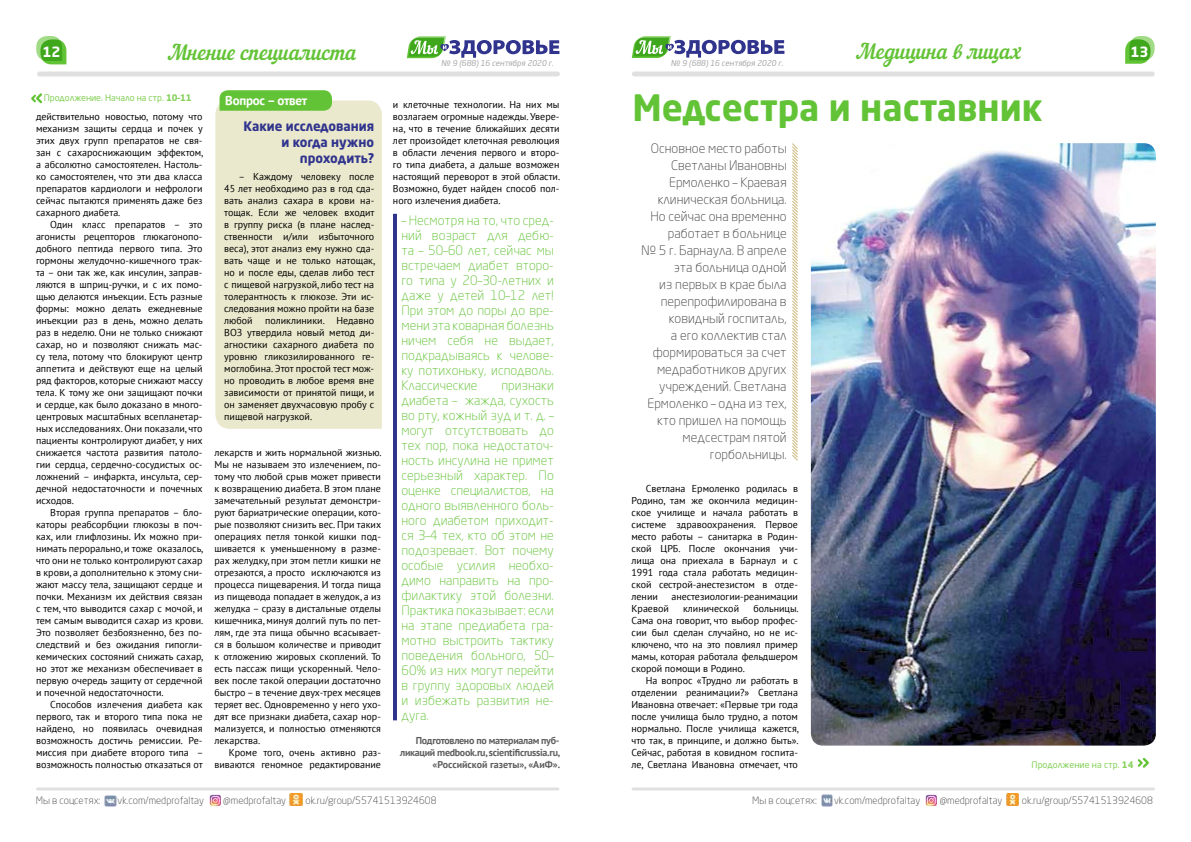
<style>
.page{position:relative;width:1191px;height:842px;background:#fff}
.page>*{position:absolute;margin:0;border:0;box-sizing:border-box;transform-origin:0 0}
.t1{font:700 36px "Neo Sans Pro";color:#63c336}
.t2{font:21px "Nautilus Pompilius";color:#63c336}
.t3{font:700 14px "Neo Sans Pro";color:#fff}
.t4{font:300 13px/15px "Neo Sans Pro";color:#63c336;text-align:justify}
.t5{font:300 13px/17px "Neo Sans Pro";color:#434343;text-align:right}
.t6{font:700 13px/15.6px "Neo Sans Pro";color:#30348d;text-align:right}
.t7{font:700 13px "PT Sans";letter-spacing:-.02em;color:#fff}
.t8{font:10px/12px "PT Sans";color:#000;text-align:justify}
.t9{font:300 10px "Neo Sans Pro";color:#434343}
.t10{font:700 10px/12px "PT Sans";letter-spacing:-.03em;color:#5f5f5f;text-align:right}
.t11{font:9px "Neo Sans Pro";letter-spacing:-.01em;color:#86d15a}
.t12{font:8px "Neo Sans Pro";color:#a9a9a9}
.s1{font-weight:700}
</style>
<div class="page">
<svg style="left:1125px;top:36px;width:29px;height:28px"></svg>
<svg style="left:36px;top:36px;width:30px;height:28px"></svg>
<div style="left:39px;top:72px;width:518px;height:5px;background:#e0e0e0"></div>
<div style="left:634px;top:72px;width:518px;height:5px;background:#e0e0e0"></div>
<hr style="left:37px;top:787px;width:521px;height:3px;background:#e0e0e0">
<hr style="left:633px;top:787px;width:520px;height:3px;background:#e0e0e0">
<svg style="left:105px;top:795px;width:11px;height:12px"></svg>
<svg style="left:209px;top:795px;width:12px;height:12px"></svg>
<svg style="left:290px;top:794px;width:12px;height:12px"></svg>
<svg style="left:407px;top:36px;width:152px;height:22px"></svg>
<svg style="left:632px;top:36px;width:152px;height:22px"></svg>
<svg style="left:821px;top:795px;width:11px;height:11px"></svg>
<svg style="left:925px;top:794px;width:13px;height:13px"></svg>
<svg style="left:1006px;top:793px;width:12px;height:13px"></svg>
<div style="left:215px;top:100px;width:167px;height:329px;background:#ebe9cd"></div>
<svg style="left:219px;top:90px;width:113px;height:21px;background:#69c53e"></svg>
<svg style="left:31px;top:93px;width:12px;height:11px"></svg>
<svg style="left:1137px;top:757px;width:12px;height:11px"></svg>
<hr style="left:393px;top:214px;width:4px;height:506px;background:#30348d">
<img style="left:811px;top:143px;width:344px;height:603px">
<svg style="left:792px;top:143px;width:6px;height:318px"></svg>
<h2 class="t2" style="left:168px;top:40px;width:192px">Мнение специалиста</h2>
<h2 class="t2" style="left:856px;top:39px;width:166px">Медицина в лицах</h2>
<h3 class="t7" style="left:225px;top:92px;width:84px">Вопрос – ответ</h3>
<h3 class="t6" style="left:243px;top:118px;width:132px">Какие исследования и когда нужно проходить?</h3>
<p class="t8" style="left:224px;top:170px;width:152px;text-indent:14px">– Каждому человеку после 45 лет необходимо раз в год сда&shy;вать анализ сахара в крови на&shy;тощак. Если же человек входит в группу риска (в плане наслед&shy;ственности и/или избыточного веса), этот анализ ему нужно сда&shy;вать чаще и не только натощак, но и после еды, сделав либо тест с пищевой нагрузкой, либо тест на толерантность к глюкозе. Эти ис&shy;следования можно пройти на базе любой поликлиники. Недавно ВОЗ утвердила новый метод ди&shy;агностики сахарного диабета по уровню гликозилированного ге&shy;моглобина. Этот простой тест мож&shy;но проводить в любое время вне зависимости от принятой пищи, и он заменяет двухчасовую пробу с пищевой нагрузкой.</p>
<h3 class="t3" style="left:42px;top:42px;width:20px">12</h3>
<h3 class="t3" style="left:1130px;top:43px;width:20px">13</h3>
<p class="t12" style="left:441px;top:58px;width:115px">№ 9 (688) 16 сентября 2020 г.</p>
<p class="t12" style="left:671px;top:58px;width:115px">№ 9 (688) 16 сентября 2020 г.</p>
<h1 class="t1" style="left:632px;top:84px;width:412px">Медсестра и наставник</h1>
<p class="t5" style="left:641px;top:140px;width:147px">Основное место работы<br>Светланы Ивановны<br>Ермоленко – Краевая клиническая больница.<br>Но сейчас она временно работает в больнице<br>№ 5 г. Барнаула. В апреле эта больница одной<br>из первых в крае была перепрофилирована в ковидный госпиталь,<br>а его коллектив стал формироваться за счет медработников других учреждений. Светлана<br>Ермоленко – одна из тех, кто пришел на помощь медсестрам пятой горбольницы.</p>
<p class="t8" style="left:631px;top:482px;width:168px;text-indent:14px">Светлана Ермоленко родилась в Родино, там же окончила медицин&shy;ское училище и начала работать в системе здравоохранения. Первое место работы – санитарка в Родин&shy;ской ЦРБ. После окончания учи&shy;лища она приехала в Барнаул и с 1991 года стала работать медицин&shy;ской сестрой-анестезистом в отде&shy;лении</p>
<p class="t11" style="left:44px;top:92px;width:149px">Продолжение. Начало на стр. <span class="s1">10–11</span></p>
<p class="t8" style="left:36px;top:110px;width:169px">действительно новостью, потому что механизм защиты сердца и почек у этих двух групп препаратов не свя&shy;зан с сахароснижающим эффектом, а абсолютно самостоятелен. Настоль&shy;ко самостоятелен, что эти два класса препаратов кардиологи и нефрологи сейчас пытаются применять даже без сахарного диабета.</p>
<p class="t8" style="left:36px;top:218px;width:168px;text-indent:14px">Один класс препаратов – это агонисты рецепторов глюкагонопо&shy;добного пептида первого типа. Это гормоны желудочно-кишечного трак&shy;та – они так же, как инсулин, заправ&shy;ляются в шприц-ручки, и с их помо&shy;щью делаются инъекции. Есть разные формы: можно делать ежедневные инъекции раз в день, можно делать раз в неделю. Они не только снижают сахар, но и позволяют снижать мас&shy;су тела, потому что блокируют центр аппетита и действуют еще на целый ряд факторов, которые снижают массу тела. К тому же они защищают почки и сердце, как было доказано в много&shy;центровых масштабных всепланетар&shy;ных исследованиях. Они показали, что пациенты контролируют диабет, у них снижается частота развития патоло&shy;гии сердца, сердечно-сосудистых ос&shy;ложнений – инфаркта, инсульта, сер&shy;дечной недостаточности и почечных исходов.</p>
<p class="t8" style="left:36px;top:506px;width:169px;text-indent:14px">Вторая группа препаратов – бло&shy;каторы реабсорбции глюкозы в поч&shy;ках, или глифлозины. Их можно при&shy;нимать перорально, и тоже оказалось, что они не только контролируют сахар в крови, а дополнительно к этому сни&shy;жают массу тела, защищают сердце и почки. Механизм их действия связан с тем, что выводится сахар с мочой, и тем самым выводится сахар из крови.<br>Это позволяет безбоязненно, без по&shy;следствий и без ожидания гипогли&shy;кемических состояний снижать сахар, но этот же механизм обеспечивает в первую очередь защиту от сердечной и почечной недостаточности.</p>
<p class="t8" style="left:36px;top:698px;width:169px;text-indent:14px">Способов излечения диабета как первого, так и второго типа пока не найдено, но появилась очевидная возможность достичь ремиссии. Ре&shy;миссия при диабете второго типа – возможность полностью отказаться от</p>
<p class="t8" style="left:393px;top:98px;width:169px">и клеточные технологии. На них мы возлагаем огромные надежды. Увере&shy;на, что в течение ближайших десяти лет произойдет клеточная революция в области лечения первого и второ&shy;го типа диабета, а дальше возможен настоящий переворот в этой области.<br>Возможно, будет найден способ пол&shy;ного излечения диабета.</p>
<p class="t4" style="left:401px;top:212px;width:154px">– Несмотря на то, что сред&shy;ний возраст для дебю&shy;та – 50–60 лет, сейчас мы встречаем диабет второ&shy;го типа у 20–30-летних и даже у детей 10–12 лет!<br>При этом до поры до вре&shy;мени эта коварная болезнь ничем себя не выдает, подкрадываясь к челове&shy;ку потихоньку, исподволь.<br>Классические</p>
<p class="t4" style="left:401px;top:377px;width:154px;text-indent:100px">признаки диабета – жажда, сухость во рту, кожный зуд и т. д. – могут отсутствовать до тех пор, пока недостаточ&shy;ность инсулина не примет серьезный характер. По оценке специалистов, на одного выявленного боль&shy;ного диабетом приходит&shy;ся 3–4 тех, кто об этом не подозревает. Вот почему особые усилия необхо&shy;димо направить на про&shy;филактику этой болезни.<br>Практика показывает: если на этапе предиабета гра&shy;мотно выстроить тактику поведения больного, 50– 60% из них могут перейти в группу здоровых людей и избежать развития не&shy;дуга.</p>
<p class="t10" style="left:400px;top:734px;width:161px">Подготовлено по материалам пуб&shy;ликаций medbook.ru, scientificrussia.ru, «Российской газеты», «АиФ».</p>
<p class="t8" style="left:214px;top:446px;width:169px">лекарств и жить нормальной жизнью.<br>Мы не называем это излечением, по&shy;тому что любой срыв может привести к возвращению диабета. В этом плане замечательный результат демонстри&shy;руют бариатрические операции, кото&shy;рые позволяют снизить вес. При таких операциях петля тонкой кишки под&shy;шивается к уменьшенному в разме&shy;рах желудку, при этом петли кишки не отрезаются, а просто исключаются из процесса пищеварения. И тогда пища из пищевода попадает в желудок, а из желудка – сразу в дистальные отделы кишечника, минуя долгий путь по пет&shy;лям, где эта пища обычно всасывает&shy;ся в большом количестве и приводит к отложению жировых скоплений. То есть пассаж пищи ускоренный. Чело&shy;век после такой операции достаточно быстро – в течение двух-трех месяцев теряет вес. Одновременно у него ухо&shy;дят все признаки диабета, сахар нор&shy;мализуется, и полностью отменяются лекарства.</p>
<p class="t8" style="left:214px;top:746px;width:168px;text-align:right">Кроме того, очень активно раз&shy;виваются геномное редактирование</p>
<p class="t8" style="left:671px;top:590px;width:128px">анестезиологии-реанимации</p>
<p class="t8" style="left:631px;top:602px;width:169px;text-indent:122px">больницы.<br>Сама она говорит, что выбор профес&shy;сии был сделан случайно, но не ис&shy;ключено, что на это повлиял пример мамы, которая работала фельдшером скорой помощи в Родино.</p>
<p class="t8" style="left:631px;top:674px;width:169px;text-indent:14px">На вопрос «Трудно ли работать в отделении реанимации?» Светлана Ивановна отвечает: «Первые три года после училища было трудно, а потом нормально. После училища кажется, что так, в принципе, и должно быть».<br>Сейчас, работая в ковидном госпита&shy;ле, Светлана Ивановна отмечает, что</p>
<p class="t8" style="left:631px;top:602px;width:39px">Краевой</p>
<p class="t8" style="left:683px;top:602px;width:57px">клинической</p>
<p class="t11" style="left:1031px;top:759px;width:103px">Продолжение на стр. <span class="s1">14</span></p>
<p class="t9" style="left:36px;top:795px;width:66px">Мы в соцсетях:</p>
<p class="t9" style="left:118px;top:795px;width:88px">vk.com/medprofaltay</p>
<p class="t9" style="left:223px;top:795px;width:64px">@medprofaltay</p>
<p class="t9" style="left:305px;top:795px;width:132px">ok.ru/group/55741513924608</p>
<p class="t9" style="left:752px;top:794px;width:66px">Мы в соцсетях:</p>
<p class="t9" style="left:834px;top:794px;width:88px">vk.com/medprofaltay</p>
<p class="t9" style="left:939px;top:794px;width:64px">@medprofaltay</p>
<p class="t9" style="left:1021px;top:794px;width:132px">ok.ru/group/55741513924608</p>
</div>
